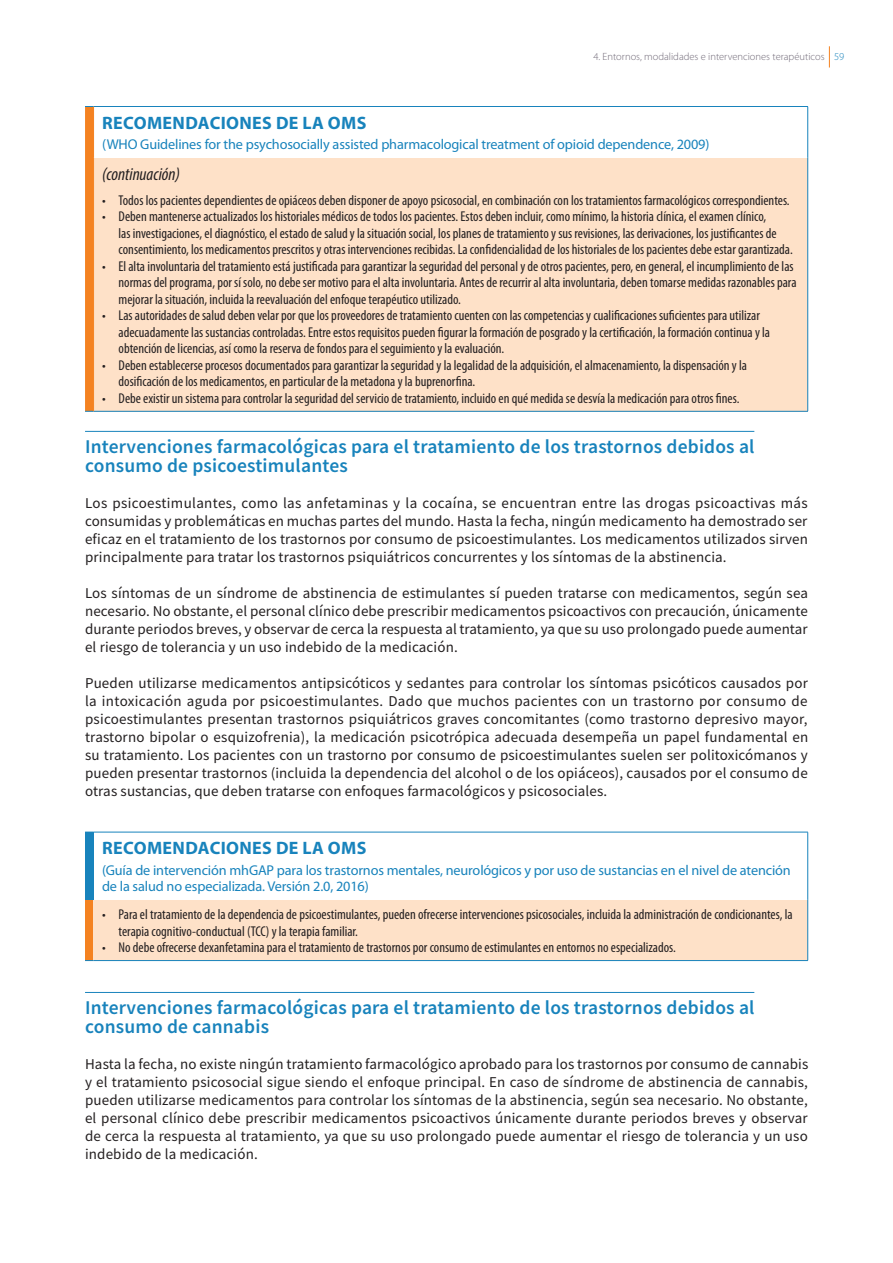
<style>
.page{position:relative;width:893px;height:1263px;background:#fff}
.page>*{position:absolute;margin:0;border:0;box-sizing:border-box;transform-origin:0 0}
.Title_level_D{font:600 19.5px/19.5px "Source Sans Pro";letter-spacing:.01em;color:#1883bc}
.Table_text{font:700 18px "Myriad Pro";letter-spacing:.02em;color:#1883bc}
.Table_text-2{font:italic condensed 18px "Myriad Pro";color:#231f20}
.Body_text{font:15px/18px "Source Sans Pro";letter-spacing:.01em;color:#231f20;text-align:justify}
.Table_text-3{font:condensed 14.25px/16.5px "Myriad Pro";color:#231f20}
.Table_text-4{font:14.25px/16.5px "Myriad Pro";letter-spacing:-.01em;color:#1883bc}
.t1{font:300 10.5px "Myriad Pro";color:#726b79}
.s1{color:#1883bc}
</style>
<div class="page">
<svg style="left:829px;top:46px;width:1px;height:22px"></svg>
<hr style="left:85px;top:431px;width:669px;height:1px;background:#1883bc">
<hr style="left:85px;top:992px;width:669px;height:1px;background:#1883bc">
<div style="left:94px;top:158px;width:714px;height:253px;background:#fee1c8"></div>
<hr style="left:94px;top:106px;width:714px;height:1px;background:#1883bc">
<hr style="left:807px;top:107px;width:1px;height:51px;background:#1883bc">
<svg style="left:85px;top:106px;width:9px;height:306px"></svg>
<hr style="left:807px;top:158px;width:1px;height:253px;background:#1883bc">
<hr style="left:94px;top:411px;width:714px;height:1px;background:#1883bc">
<hr style="left:93px;top:107px;width:1px;height:51px;background:#f48221">
<hr style="left:93px;top:158px;width:1px;height:253px;background:#f48221">
<div style="left:85px;top:832px;width:9px;height:68px;background:#1883bc"></div>
<div style="left:85px;top:900px;width:9px;height:60px;background:#f48221"></div>
<div style="left:94px;top:900px;width:714px;height:60px;background:#fee1c8"></div>
<hr style="left:94px;top:832px;width:714px;height:1px;background:#1883bc">
<hr style="left:807px;top:832px;width:1px;height:68px;background:#1883bc">
<hr style="left:807px;top:900px;width:1px;height:60px;background:#1883bc">
<hr style="left:94px;top:960px;width:714px;height:1px;background:#1883bc">
<p class="t1" style="left:593px;top:51px;width:253px">4. Entornos, modalidades e intervenciones terapéuticos <span class="s1">59</span></p>
<p class="Table_text" style="left:102px;top:111px;width:266px">RECOMENDACIONES DE LA OMS</p>
<p class="Table_text-4" style="left:102px;top:136px;width:609px">(WHO Guidelines for the psychosocially assisted pharmacological treatment of opioid dependence, 2009)</p>
<p class="Table_text-2" style="left:102px;top:163px;width:80px">(continuación)</p>
<p class="Table_text-3" style="left:102px;top:192px;width:689px">• Todos los pacientes dependientes de opiáceos deben disponer de apoyo psicosocial, en combinación con los tratamientos farmacológicos correspondientes.</p>
<p class="Table_text-3" style="left:119px;top:208px;width:676px;text-indent:-16px">• Deben mantenerse actualizados los historiales médicos de todos los pacientes. Estos deben incluir, como mínimo, la historia clínica, el examen clínico,<br>las investigaciones, el diagnóstico, el estado de salud y la situación social, los planes de tratamiento y sus revisiones, las derivaciones, los justificantes de consentimiento, los medicamentos prescritos y otras intervenciones recibidas. La confidencialidad de los historiales de los pacientes debe estar garantizada.</p>
<p class="Table_text-3" style="left:119px;top:258px;width:679px;text-indent:-16px">• El alta involuntaria del tratamiento está justificada para garantizar la seguridad del personal y de otros pacientes, pero, en general, el incumplimiento de las normas del programa, por sí solo, no debe ser motivo para el alta involuntaria. Antes de recurrir al alta involuntaria, deben tomarse medidas razonables para mejorar la situación, incluida la reevaluación del enfoque terapéutico utilizado.</p>
<p class="Table_text-3" style="left:119px;top:307px;width:653px;text-indent:-16px">• Las autoridades de salud deben velar por que los proveedores de tratamiento cuenten con las competencias y cualificaciones suficientes para utilizar adecuadamente las sustancias controladas. Entre estos requisitos pueden figurar la formación de posgrado y la certificación, la formación continua y la obtención de licencias, así como la reserva de fondos para el seguimiento y la evaluación.</p>
<p class="Table_text-3" style="left:119px;top:357px;width:630px;text-indent:-16px">• Deben establecerse procesos documentados para garantizar la seguridad y la legalidad de la adquisición, el almacenamiento, la dispensación y la dosificación de los medicamentos, en particular de la metadona y la buprenorfina.</p>
<p class="Table_text-3" style="left:102px;top:390px;width:639px">• Debe existir un sistema para controlar la seguridad del servicio de tratamiento, incluido en qué medida se desvía la medicación para otros fines.</p>
<p class="Title_level_D" style="left:85px;top:436px;width:671px">Intervenciones farmacológicas para el tratamiento de los trastornos debidos al consumo de psicoestimulantes</p>
<p class="Body_text" style="left:85px;top:494px;width:724px">Los psicoestimulantes, como las anfetaminas y la cocaína, se encuentran entre las drogas psicoactivas más consumidas y problemáticas en muchas partes del mundo. Hasta la fecha, ningún medicamento ha demostrado ser eficaz en el tratamiento de los trastornos por consumo de psicoestimulantes. Los medicamentos utilizados sirven principalmente para tratar los trastornos psiquiátricos concurrentes y los síntomas de la abstinencia.</p>
<p class="Body_text" style="left:85px;top:584px;width:724px">Los síntomas de un síndrome de abstinencia de estimulantes sí pueden tratarse con medicamentos, según sea necesario. No obstante, el personal clínico debe prescribir medicamentos psicoactivos con precaución, únicamente durante periodos breves, y observar de cerca la respuesta al tratamiento, ya que su uso prolongado puede aumentar el riesgo de tolerancia y un uso indebido de la medicación.</p>
<p class="Body_text" style="left:85px;top:674px;width:725px">Pueden utilizarse medicamentos antipsicóticos y sedantes para controlar los síntomas psicóticos causados por la intoxicación aguda por psicoestimulantes. Dado que muchos pacientes con un trastorno por consumo de psicoestimulantes presentan trastornos psiquiátricos graves concomitantes (como trastorno depresivo mayor, trastorno bipolar o esquizofrenia), la medicación psicotrópica adecuada desempeña un papel fundamental en su tratamiento. Los pacientes con un trastorno por consumo de psicoestimulantes suelen ser politoxicómanos y pueden presentar trastornos (incluida la dependencia del alcohol o de los opiáceos), causados por el consumo de otras sustancias, que deben tratarse con enfoques farmacológicos y psicosociales.</p>
<p class="Table_text" style="left:102px;top:836px;width:266px">RECOMENDACIONES DE LA OMS</p>
<p class="Table_text-4" style="left:102px;top:861px;width:690px">(Guía de intervención mhGAP para los trastornos mentales, neurológicos y por uso de sustancias en el nivel de atención de la salud no especializada. Versión 2.0, 2016)</p>
<p class="Table_text-3" style="left:119px;top:906px;width:676px;text-indent:-16px">• Para el tratamiento de la dependencia de psicoestimulantes, pueden ofrecerse intervenciones psicosociales, incluida la administración de condicionantes, la terapia cognitivo-conductual (TCC) y la terapia familiar.</p>
<p class="Table_text-3" style="left:102px;top:939px;width:575px">• No debe ofrecerse dexanfetamina para el tratamiento de trastornos por consumo de estimulantes en entornos no especializados.</p>
<p class="Title_level_D" style="left:85px;top:997px;width:671px">Intervenciones farmacológicas para el tratamiento de los trastornos debidos al consumo de cannabis</p>
<p class="Body_text" style="left:85px;top:1055px;width:725px">Hasta la fecha, no existe ningún tratamiento farmacológico aprobado para los trastornos por consumo de cannabis y el tratamiento psicosocial sigue siendo el enfoque principal. En caso de síndrome de abstinencia de cannabis, pueden utilizarse medicamentos para controlar los síntomas de la abstinencia, según sea necesario. No obstante, el personal clínico debe prescribir medicamentos psicoactivos únicamente durante periodos breves y observar de cerca la respuesta al tratamiento, ya que su uso prolongado puede aumentar el riesgo de tolerancia y un uso indebido de la medicación.</p>
</div>
